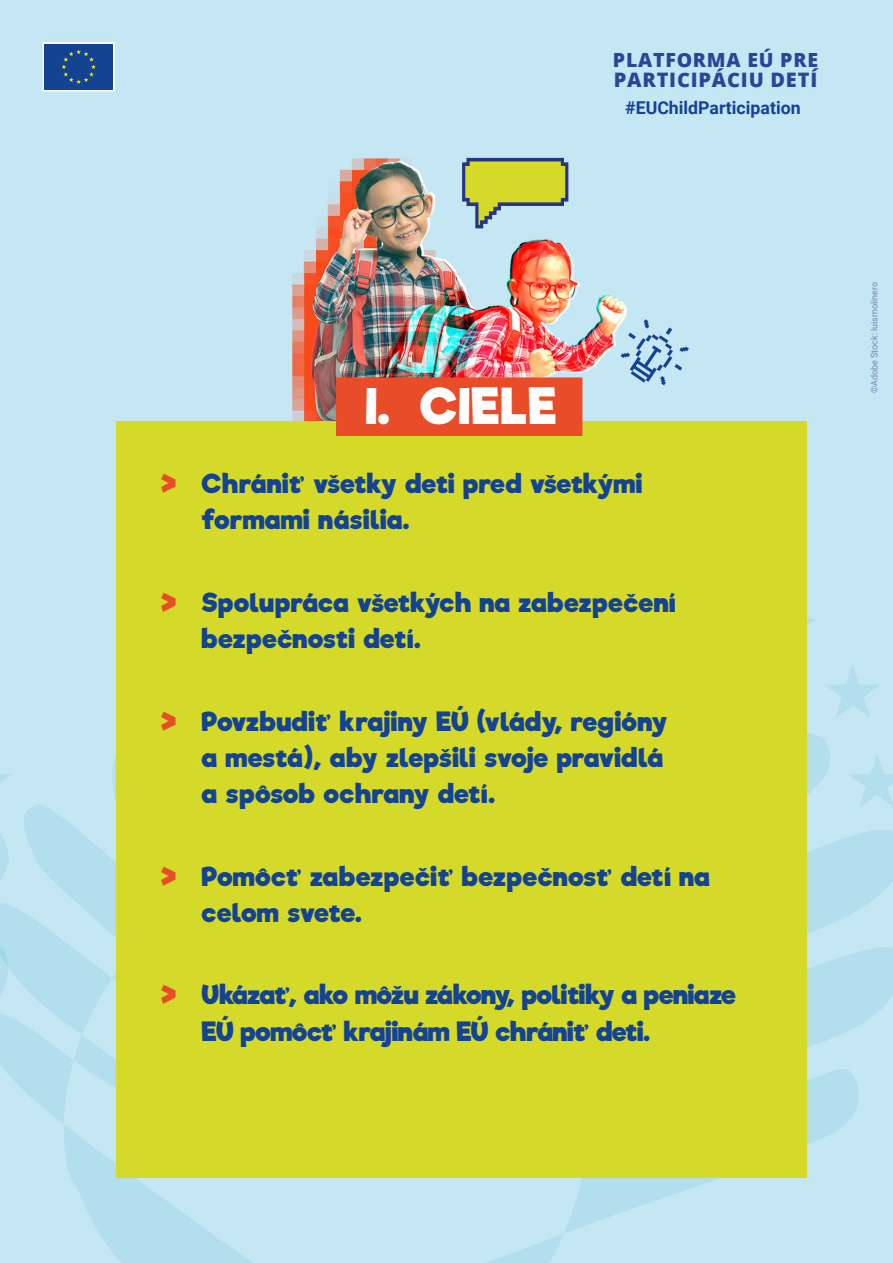
<style>
.page{position:relative;width:893px;height:1263px;background:#c5e6f3}
.page>*{position:absolute;margin:0;border:0;box-sizing:border-box;transform-origin:0 0}
.t1{font:700 48px "Riffic";color:#fff}
.t2{font:700 25.5px/36px "Riffic";letter-spacing:-.03em;color:#134392}
.t3{font:700 25.5px/36px "Riffic";letter-spacing:-.05em;color:#134392}
.t4{font:800 19.95px "Open Sans";letter-spacing:.04em;color:#294697}
.t5{font:800 19.5px "Open Sans";letter-spacing:.04em;color:#294697}
.t6{font:700 17.7px "Roboto";color:#134392}
.image_copyright{font:9px "Roboto";color:#7883bd}
.s1{font-size:34.5px;color:#e94c28}
</style>
<div class="page">
<svg style="left:564px;top:830px;width:329px;height:403px"></svg>
<svg style="left:0;top:757px;width:563px;height:506px"></svg>
<svg style="left:807px;top:619px;width:86px;height:188px"></svg>
<svg style="left:43px;top:42px;width:72px;height:49px;background:#2f5999"></svg>
<img style="left:217px;top:157px;width:472px;height:265px">
<div style="left:116px;top:422px;width:691px;height:756px;background:#d5da2a"></div>
<div style="left:336px;top:377px;width:246px;height:59px;background:#e94c28"></div>
<svg style="left:462px;top:158px;width:106px;height:70px"></svg>
<svg style="left:621px;top:319px;width:68px;height:66px"></svg>
<p class="t5" style="left:613px;top:45px;width:207px">PLATFORMA EÚ PRE</p>
<p class="t4" style="left:614px;top:64px;width:205px">PARTICIPÁCIU DETÍ</p>
<p class="t6" style="left:625px;top:95px;width:177px">#EUChildParticipation</p>
<p class="t1" style="left:365px;top:377px;width:194px">I. CIELE</p>
<p class="t2" style="left:201px;top:466px;width:443px;text-indent:-43px"><span class="s1">&gt;</span> Chrániť všetky deti pred všetkými formami násilia.</p>
<p class="t2" style="left:201px;top:585px;width:476px;text-indent:-43px"><span class="s1">&gt;</span> Spolupráca všetkých na zabezpečení bezpečnosti detí.</p>
<p class="t2" style="left:201px;top:704px;width:468px;text-indent:-43px"><span class="s1">&gt;</span> Povzbudiť krajiny EÚ (vlády, regióny a mestá), aby zlepšili svoje pravidlá a spôsob ochrany detí.</p>
<p class="t2" style="left:201px;top:858px;width:510px;text-indent:-43px"><span class="s1">&gt;</span> Pomôcť zabezpečiť bezpečnosť detí na celom svete.</p>
<p class="t3" style="left:201px;top:977px;width:536px;text-indent:-43px"><span class="s1">&gt;</span> Ukázať, ako môžu zákony, politiky a peniaze<br>EÚ pomôcť krajinám EÚ chrániť deti.</p>
<p class="image_copyright" style="left:868px;top:393px;width:113px;rotate:-90deg">©Adobe Stock: luismolinero</p>
</div>
